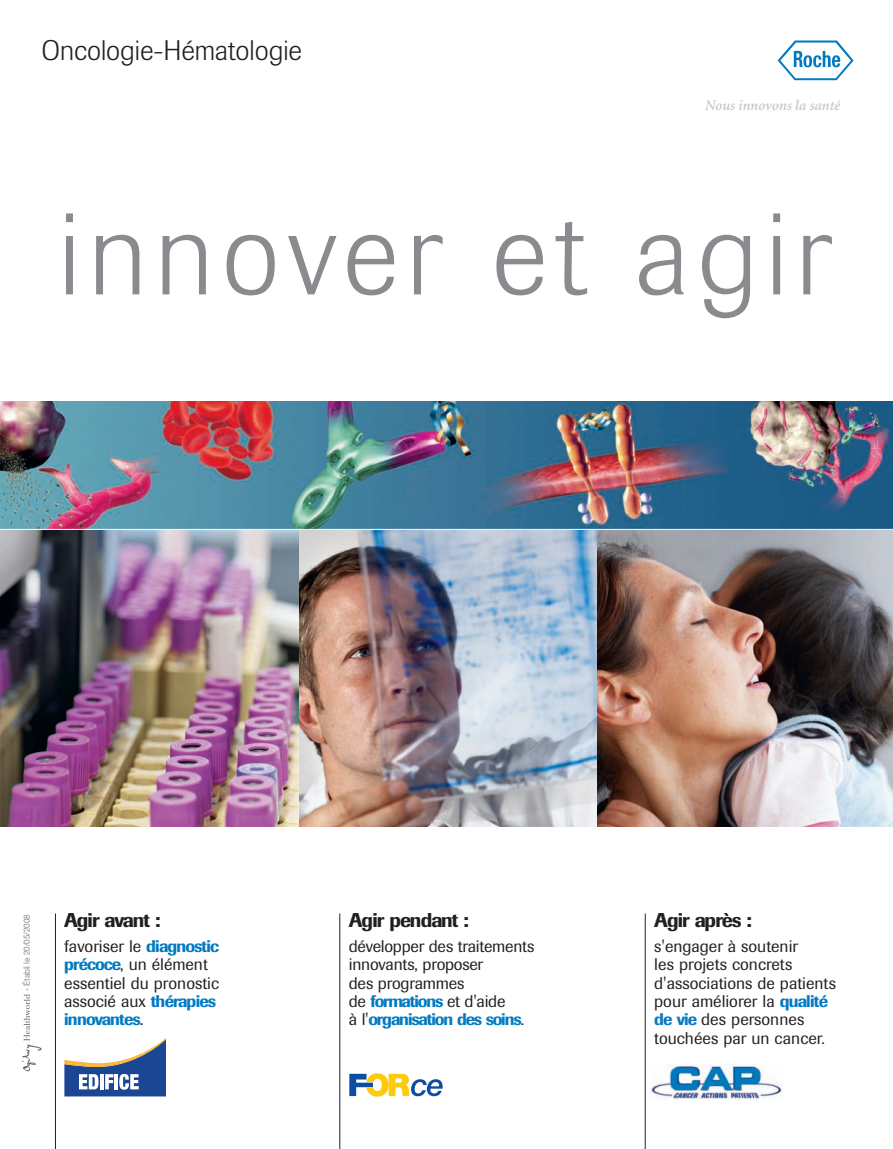
<style>
.page{position:relative;width:893px;height:1149px;background:#fff}
.page>*{position:absolute;margin:0;border:0;box-sizing:border-box;transform-origin:0 0}
.t1{font:116.55px "Imago Light+GYGANP";letter-spacing:.07em;color:#898b8e}
.t2{font:28.05px "Imago Light+GYGANP";color:#231f20}
.t3{font:19.8px "Imago Medium+RNXPSG";letter-spacing:-.04em;color:#231f20}
.t4{font:16.8px/18.3px "Imago Book+YHJDZU";color:#231f20}
.t5{font:16.8px "Imago Medium+RNXPSG";letter-spacing:-.055em;color:#007ac2}
.t6{font:14.7px "Minion Semibold Italic+ERXHFY";color:#c8c8c3}
.t7{font:8.55px "Helvetica Neue Roman+HYEFVI";letter-spacing:-.01em;color:#898b8e;scale:.95 1}
.s1{font-family:"Imago Medium+RNXPSG";color:#007ac2}
.s2{font-family:"Imago Book+YHJDZU";font-size:18.3px;color:#231f20}
.s3{font-family:"Imago Book+YHJDZU";color:#231f20}
</style>
<div class="page">
<img style="left:0;top:402px;width:893px;height:424px">
<svg style="left:778px;top:40px;width:76px;height:40px"></svg>
<svg style="left:64px;top:1096px;width:102px;height:1px"></svg>
<svg style="left:64px;top:1038px;width:102px;height:58px"></svg>
<svg style="left:349px;top:1073px;width:94px;height:23px"></svg>
<img style="left:650px;top:1064px;width:132px;height:34px">
<hr style="left:55px;top:913px;width:1px;height:235px;background:#231f20">
<hr style="left:339px;top:913px;width:1px;height:235px;background:#231f20">
<hr style="left:645px;top:913px;width:1px;height:235px;background:#231f20">
<hr style="left:0;top:529px;width:893px;height:1px;background:#fff">
<svg style="left:22px;top:994px;width:20px;height:76px"></svg>
<h2 class="t2" style="left:42px;top:34px;width:262px">Oncologie-Hématologie</h2>
<p class="t6" style="left:704px;top:98px;width:137px">Nous innovons la santé</p>
<h1 class="t1" style="left:59px;top:186px;width:775px">innover et agir</h1>
<p class="t7" style="left:22px;top:990px;width:82px;rotate:-90deg">- Établi le 20/05/2008</p>
<p class="t3" style="left:64px;top:912px;width:98px">Agir avant :</p>
<p class="t4" style="left:64px;top:938px;width:157px">favoriser le <span class="s1">diagnostic précoce</span>, un élément essentiel du pronostic associé aux <span class="s1">thérapies</span></p>
<p class="t5" style="left:64px;top:1012px;width:81px">innovantes<span class="s2">.</span></p>
<p class="t3" style="left:349px;top:912px;width:122px">Agir pendant :</p>
<p class="t4" style="left:349px;top:938px;width:187px">développer des traitements innovants, proposer<br>des programmes<br>de <span class="s1">formations</span> et d'aide</p>
<p class="t5" style="left:349px;top:1012px;width:177px"><span class="s3">à l'</span>organisation des soins<span class="s3">.</span></p>
<p class="t3" style="left:654px;top:912px;width:99px">Agir après :</p>
<p class="t4" style="left:654px;top:938px;width:183px">s'engager à soutenir<br>les projets concrets d'associations de patients pour améliorer la <span class="s1">qualité de vie</span> des personnes touchées par un cancer.</p>
</div>
